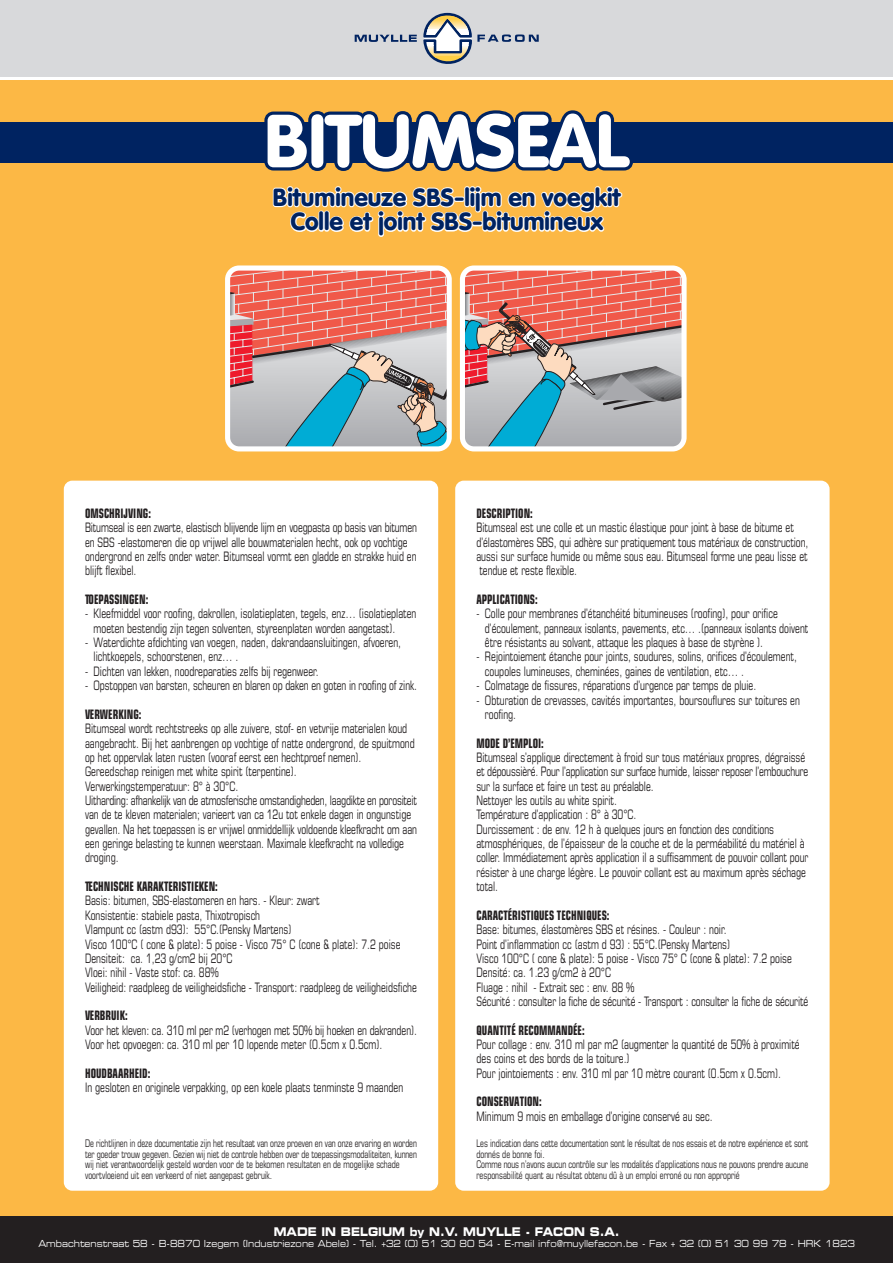
<style>
.page{position:relative;width:893px;height:1263px;background:#fff}
.page>*{position:absolute;margin:0;border:0;box-sizing:border-box;transform-origin:0 0}
.t1{font:900 73.95px "VAG Rounded";color:#fff}
.t2{font:900 24.45px/24.5px "VAG Rounded";color:#002361;text-align:center}
.t3{font:condensed 13.05px/14.4px "Eurostile";color:#231f20;scale:.8 1}
.t4{font:700 condensed 13.05px "Eurostile";color:#231f20;scale:.8 1}
.t5{font:12px "Eurostile Bold Extended Two";color:#fff;scale:.8 1}
.t6{font:condensed 10.5px/10.5px "Eurostile";letter-spacing:-.005em;color:#231f20;scale:.8 1}
.t7{font:9.75px "Eurostile Extended Two";color:#fff;scale:.8 1}
</style>
<div class="page">
<div style="left:0;top:81px;width:892px;height:1182px;background:#fcb845"></div>
<div style="left:0;top:122px;width:892px;height:40px;background:#002361"></div>
<div style="left:0;top:0;width:892px;height:77px;background:#d8d9db"></div>
<div style="left:0;top:1216px;width:892px;height:47px;background:#231f20"></div>
<div style="left:64px;top:481px;width:374px;height:710px;background:#fff;border-radius:9px"></div>
<svg style="left:354px;top:35px;width:63px;height:7px"></svg>
<svg style="left:423px;top:13px;width:115px;height:51px"></svg>
<svg style="left:426px;top:57px;width:43px;height:5px"></svg>
<div style="left:455px;top:481px;width:374px;height:710px;background:#fff;border-radius:9px"></div>
<svg style="left:466px;top:271px;width:214px;height:174px;background:#ba9594"></svg>
<div style="left:460px;top:265px;width:226px;height:186px;border:5px solid #fff;border-radius:11px"></div>
<svg style="left:231px;top:271px;width:215px;height:174px;background:#c09594"></svg>
<div style="left:225px;top:265px;width:227px;height:186px;border:5px solid #fff;border-radius:11px"></div>
<h1 class="t1" style="left:265px;top:110px;width:365px">BITUMSEAL</h1>
<h2 class="t2" style="left:273px;top:187px;width:349px">Bitumineuze SBS-lijm en voegkit<br>Colle et joint SBS-bitumineux</h2>
<p class="t4" style="left:85px;top:508px;width:84px">OMSCHRIJVING:</p>
<p class="t3" style="left:85px;top:522px;width:416px">Bitumseal is een zwarte, elastisch blijvende lijm en voegpasta op basis van bitumen en SBS -elastomeren die op vrijwel alle bouwmaterialen hecht, ook op vochtige ondergrond en zelfs onder water. Bitumseal vormt een gladde en strakke huid en blijft flexibel.</p>
<p class="t4" style="left:85px;top:595px;width:80px">TOEPASSINGEN:</p>
<p class="t3" style="left:94px;top:608px;width:405px;text-indent:-9px">- Kleefmiddel voor roofing, dakrollen, isolatieplaten, tegels, enz… (isolatieplaten moeten bestendig zijn tegen solventen, styreenplaten worden aangetast).</p>
<p class="t3" style="left:94px;top:636px;width:386px;text-indent:-9px">- Waterdichte afdichting van voegen, naden, dakrandaansluitingen, afvoeren, lichtkoepels, schoorstenen, enz… .</p>
<p class="t3" style="left:85px;top:665px;width:293px">- Dichten van lekken, noodreparaties zelfs bij regenweer.</p>
<p class="t3" style="left:85px;top:679px;width:416px">- Opstoppen van barsten, scheuren en blaren op daken en goten in roofing of zink.</p>
<p class="t4" style="left:85px;top:709px;width:72px">VERWERKING:</p>
<p class="t3" style="left:85px;top:723px;width:416px">Bitumseal wordt rechtstreeks op alle zuivere, stof- en vetvrije materialen koud aangebracht. Bij het aanbrengen op vochtige of natte ondergrond, de spuitmond op het oppervlak laten rusten (vooraf eerst een hechtproef nemen).<br>Gereedschap reinigen met white spirit (terpentine).<br>Verwerkingstemperatuur: 8 à 30 C.<br>Uitharding: afhankelijk van de atmosferische omstandigheden, laagdikte en porositeit van de te kleven materialen; varieert van ca 12u tot enkele dagen in ongunstige gevallen. Na het toepassen is er vrijwel onmiddellijk voldoende kleefkracht om aan een geringe belasting te kunnen weerstaan. Maximale kleefkracht na volledige droging.</p>
<p class="t4" style="left:85px;top:882px;width:167px">TECHNISCHE KARAKTERISTIEKEN:</p>
<p class="t3" style="left:85px;top:895px;width:416px">Basis: bitumen, SBS-elastomeren en hars. - Kleur: zwart<br>Konsistentie: stabiele pasta, Thixotropisch<br>Vlampunt cc (astm d93): 55 C.(Pensky Martens)<br>Visco 100 C ( cone &amp; plate): 5 poise - Visco 75 C (cone &amp; plate): 7.2 poise Densiteit: ca. 1,23 g/cm2 bij 20 C<br>Vloei: nihil - Vaste stof: ca. 88%<br>Veiligheid: raadpleeg de veiligheidsfiche - Transport: raadpleeg de veiligheidsfiche</p>
<p class="t4" style="left:85px;top:1011px;width:55px">VERBRUIK:</p>
<p class="t3" style="left:85px;top:1024px;width:416px">Voor het kleven: ca. 310 ml per m2 (verhogen met 50% bij hoeken en dakranden).<br>Voor het opvoegen: ca. 310 ml per 10 lopende meter (0.5cm x 0.5cm).</p>
<p class="t4" style="left:85px;top:1068px;width:83px">HOUDBAARHEID:</p>
<p class="t3" style="left:85px;top:1081px;width:399px">In gesloten en originele verpakking, op een koele plaats tenminste 9 maanden</p>
<p class="t4" style="left:476px;top:508px;width:72px">DESCRIPTION:</p>
<p class="t3" style="left:476px;top:522px;width:416px">Bitumseal est une colle et un mastic élastique pour joint à base de bitume et d’élastomères SBS, qui adhère sur pratiquement tous matériaux de construction, aussi sur surface humide ou même sous eau. Bitumseal forme une peau lisse et tendue et reste flexible.</p>
<p class="t4" style="left:476px;top:595px;width:78px">APPLICATIONS:</p>
<p class="t3" style="left:485px;top:608px;width:405px;text-indent:-9px">- Colle pour membranes d’étanchéité bitumineuses (roofing), pour orifice d’écoulement, panneaux isolants, pavements, etc… .(panneaux isolants doivent être résistants au solvant, attaque les plaques à base de styrène ).</p>
<p class="t3" style="left:485px;top:651px;width:391px;text-indent:-9px">- Rejointoiement étanche pour joints, soudures, solins, orifices d’écoulement, coupoles lumineuses, cheminées, gaines de ventilation, etc… .</p>
<p class="t3" style="left:476px;top:679px;width:351px">- Colmatage de fissures, réparations d’urgence par temps de pluie.</p>
<p class="t3" style="left:485px;top:694px;width:395px;text-indent:-9px">- Obturation de crevasses, cavités importantes, boursouflures sur toitures en roofing.</p>
<p class="t4" style="left:476px;top:738px;width:86px">MODE D’EMPLOI:</p>
<p class="t3" style="left:476px;top:751px;width:416px">Bitumseal s’applique directement à froid sur tous matériaux propres, dégraissé et dépoussièré. Pour l’application sur surface humide, laisser reposer l’embouchure sur la surface et faire un test au préalable.<br>Nettoyer les outils au white spirit.<br>Température d’application : 8 à 30 C.<br>Durcissement : de env. 12 h à quelques jours en fonction des conditions atmosphériques, de l’épaisseur de la couche et de la perméabilité du matériel à coller. Immédiatement après application il a suffisamment de pouvoir collant pour résister à une charge légère. Le pouvoir collant est au maximum après séchage total.</p>
<p class="t4" style="left:476px;top:910px;width:168px">CARACTÉRISTIQUES TECHNIQUES:</p>
<p class="t3" style="left:476px;top:923px;width:416px">Base: bitumes, élastomères SBS et résines. - Couleur : noir.<br>Point d’inflammation cc (astm d 93) : 55 C.(Pensky Martens)<br>Visco 100 C ( cone &amp; plate): 5 poise - Visco 75 C (cone &amp; plate): 7.2 poise Densité: ca. 1.23 g/cm2 à 20 C<br>Fluage : nihil - Extrait sec : env. 88 %<br>Sécurité : consulter la fiche de sécurité - Transport : consulter la fiche de sécurité</p>
<p class="t4" style="left:476px;top:1025px;width:137px">QUANTITÉ RECOMMANDÉE:</p>
<p class="t3" style="left:476px;top:1038px;width:405px">Pour collage : env. 310 ml par m2 (augmenter la quantité de 50% à proximité des coins et des bords de la toiture.)<br>Pour jointoiements : env. 310 ml par 10 mètre courant (0.5cm x 0.5cm).</p>
<p class="t4" style="left:476px;top:1097px;width:83px">CONSERVATION:</p>
<p class="t3" style="left:476px;top:1110px;width:297px">Minimum 9 mois en emballage d’origine conservé au sec.</p>
<p class="t6" style="left:85px;top:1139px;width:416px">De richtlijnen in deze documentatie zijn het resultaat van onze proeven en van onze ervaring en worden ter goeder trouw gegeven. Gezien wij niet de controle hebben over de toepassingsmodaliteiten, kunnen wij niet verantwoordelijk gesteld worden voor de te bekomen resultaten en de mogelijke schade voortvloeiend uit een verkeerd of niet aangepast gebruik.</p>
<p class="t6" style="left:476px;top:1139px;width:416px">Les indication dans cette documentation sont le résultat de nos essais et de notre expérience et sont donnés de bonne foi.<br>Comme nous n’avons aucun contrôle sur les modalités d’applications nous ne pouvons prendre aucune responsabilité quant au résultat obtenu dû à un emploi erroné ou non approprié</p>
<p class="t5" style="left:274px;top:1227px;width:434px">MADE IN BELGIUM by N.V. MUYLLE - FACON S.A.</p>
<p class="t7" style="left:38px;top:1240px;width:1022px">Ambachtenstraat 58 - B-8870 Izegem (Industriezone Abele) - Tel. +32 (0) 51 30 80 54 - E-mail info@muyllefacon.be - Fax + 32 (0) 51 30 99 78 - HRK 1823</p>
<p class="t5" style="left:308px;top:1227px;width:349px">VERDELER-DISTRIBUTEUR n.v. KAB s.a.</p>
<p class="t7" style="left:78px;top:1240px;width:922px">Hannekenshoek z/n - 2200 Herentals - Tel.: +32 (0) 14 21 3 56 - Fax: +32 (0) 14 22 56 30 - Made in B lgium by n.v. MUYLLE-FACON s.a.</p>
</div>
